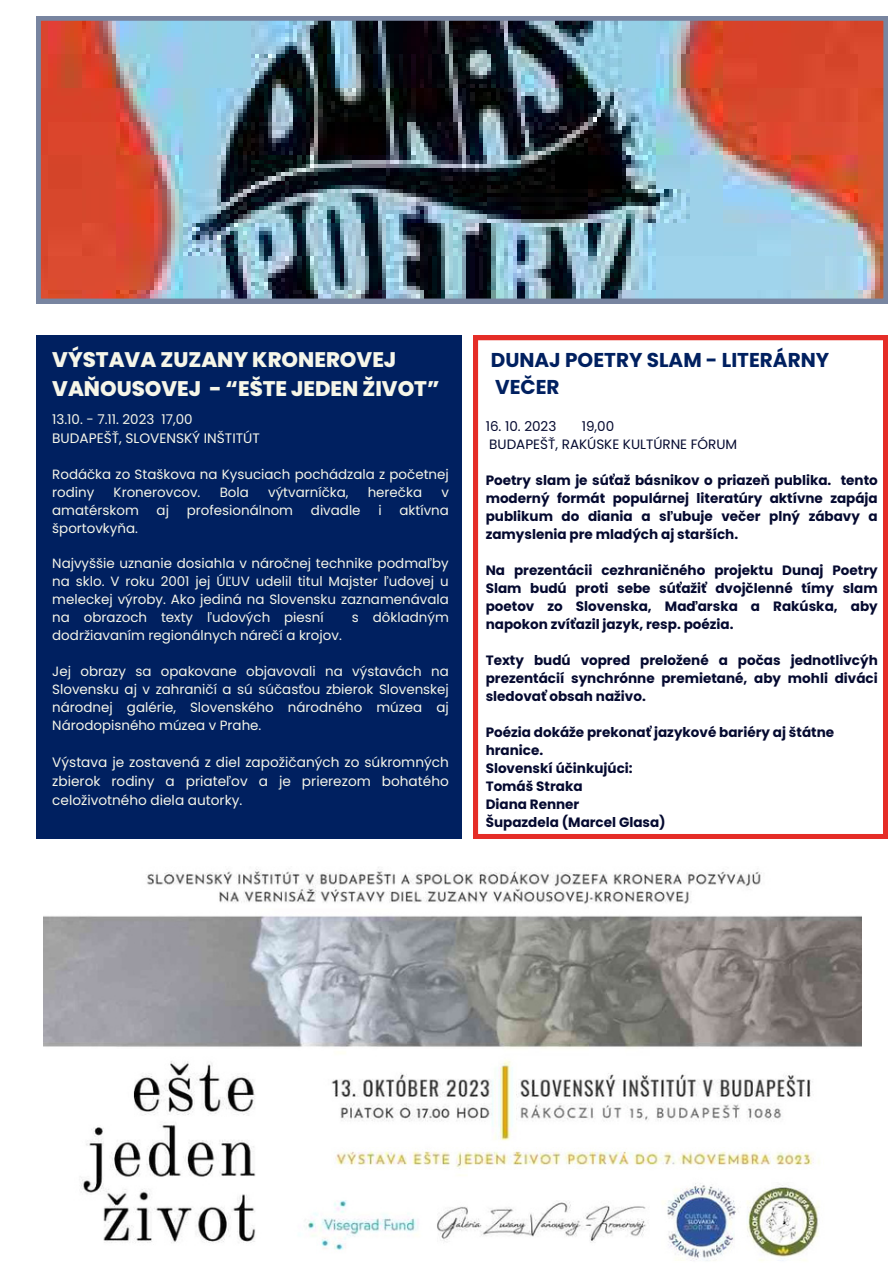
<style>
.page{position:relative;width:893px;height:1264px;background:#fff}
.page>*{position:absolute;margin:0;border:0;box-sizing:border-box;transform-origin:0 0}
.t1{font:800 21.15px/29.4px "Poppins";color:#f6f6e9}
.t2{font:700 19.95px "Poppins";color:#002060}
.t3{font:13.65px/19px "Poppins";color:#f6f6e9;text-align:justify}
.t4{font:13.5px/17.9px "Poppins";color:#f6f6e9;text-align:justify}
.t5{font:700 13.5px/18px "Poppins";color:#050a30;text-align:justify}
.t6{font:13.5px "Poppins";color:#050a30}
</style>
<div class="page">
<div style="left:36px;top:336px;width:426px;height:502px;background:#002060"></div>
<svg style="left:473px;top:336px;width:414px;height:502px"></svg>
<img style="left:44px;top:867px;width:817px;height:394px">
<img style="left:36px;top:16px;width:851px;height:287px">
<p class="t1" style="left:52px;top:344px;width:389px">VÝSTAVA ZUZANY KRONEROVEJ<br>VAŇOUSOVEJ - “EŠTE JEDEN ŽIVOT”</p>
<p class="t4" style="left:52px;top:410px;width:142px">13.10. - 7.11. 2023 17,00</p>
<p class="t3" style="left:52px;top:428px;width:209px">BUDAPEŠŤ, SLOVENSKÝ INŠTITÚT</p>
<p class="t4" style="left:52px;top:465px;width:398px">Rodáčka zo Staškova na Kysuciach pochádzala z početnej rodiny</p>
<p class="t4" style="left:114px;top:483px;width:88px">Kronerovcov.</p>
<p class="t4" style="left:220px;top:483px;width:31px">Bola</p>
<p class="t4" style="left:268px;top:483px;width:82px">výtvarníčka,</p>
<p class="t4" style="left:367px;top:483px;width:56px">herečka</p>
<p class="t4" style="left:441px;top:483px;width:9px">v</p>
<p class="t4" style="left:52px;top:501px;width:88px">amatérskom</p>
<p class="t4" style="left:157px;top:501px;width:14px">aj</p>
<p class="t4" style="left:187px;top:501px;width:108px">profesionálnom</p>
<p class="t4" style="left:311px;top:501px;width:51px">divadle</p>
<p class="t4" style="left:378px;top:501px;width:5px">i</p>
<p class="t4" style="left:399px;top:501px;width:51px">aktívna</p>
<p class="t4" style="left:52px;top:519px;width:87px">športovkyňa.</p>
<p class="t4" style="left:52px;top:554px;width:398px">Najvyššie uznanie dosiahla v náročnej technike podmaľby na sklo. V roku 2001 jej ÚĽUV udelil titul Majster ľudovej u meleckej výroby. Ako jediná na Slovensku zaznamenávala na obrazoch texty ľudových piesní</p>
<p class="t4" style="left:352px;top:608px;width:98px">s dôkladným</p>
<p class="t4" style="left:52px;top:626px;width:291px">dodržiavaním regionálnych nárečí a krojov.</p>
<p class="t4" style="left:52px;top:662px;width:398px">Jej obrazy sa opakovane objavovali na výstavách na Slovensku aj v zahraničí a sú súčasťou zbierok Slovenskej národnej galérie, Slovenského národného múzea aj Národopisného múzea v Prahe.</p>
<p class="t3" style="left:52px;top:752px;width:398px">Výstava je zostavená z diel zapožičaných zo súkromných zbierok rodiny a priateľov a je prierezom bohatého celoživotného diela autorky.</p>
<p class="t2" style="left:491px;top:346px;width:340px">DUNAJ POETRY SLAM - LITERÁRNY</p>
<p class="t2" style="left:495px;top:373px;width:66px">VEČER</p>
<p class="t6" style="left:485px;top:417px;width:72px">16. 10. 2023</p>
<p class="t6" style="left:581px;top:417px;width:34px">19,00</p>
<p class="t6" style="left:489px;top:434px;width:249px">BUDAPEŠŤ, RAKÚSKE KULTÚRNE FÓRUM</p>
<p class="t5" style="left:485px;top:471px;width:393px">Poetry slam je súťaž básnikov o priazeň publika. tento moderný formát populárnej literatúry aktívne zapája publikum do diania a sľubuje večer plný zábavy a zamyslenia pre mladých aj starších.</p>
<p class="t5" style="left:485px;top:561px;width:393px">Na prezentácii cezhraničného projektu Dunaj Poetry Slam budú proti sebe súťažiť dvojčlenné tímy slam poetov zo Slovenska, Maďarska a Rakúska, aby napokon zvíťazil jazyk, resp. poézia.</p>
<p class="t5" style="left:485px;top:651px;width:393px">Texty budú vopred preložené a počas jednotlivcýh prezentácií synchrónne premietané, aby mohli diváci sledovať obsah naživo.</p>
<p class="t5" style="left:485px;top:723px;width:350px">Poézia dokáže prekonať jazykové bariéry aj štátne hranice.</p>
<p class="t5" style="left:485px;top:759px;width:148px">Slovenskí účinkujúci:</p>
<p class="t5" style="left:485px;top:777px;width:98px">Tomáš Straka</p>
<p class="t5" style="left:485px;top:795px;width:95px">Diana Renner</p>
<p class="t5" style="left:485px;top:813px;width:181px">Šupazdela (Marcel Glasa)</p>
</div>
